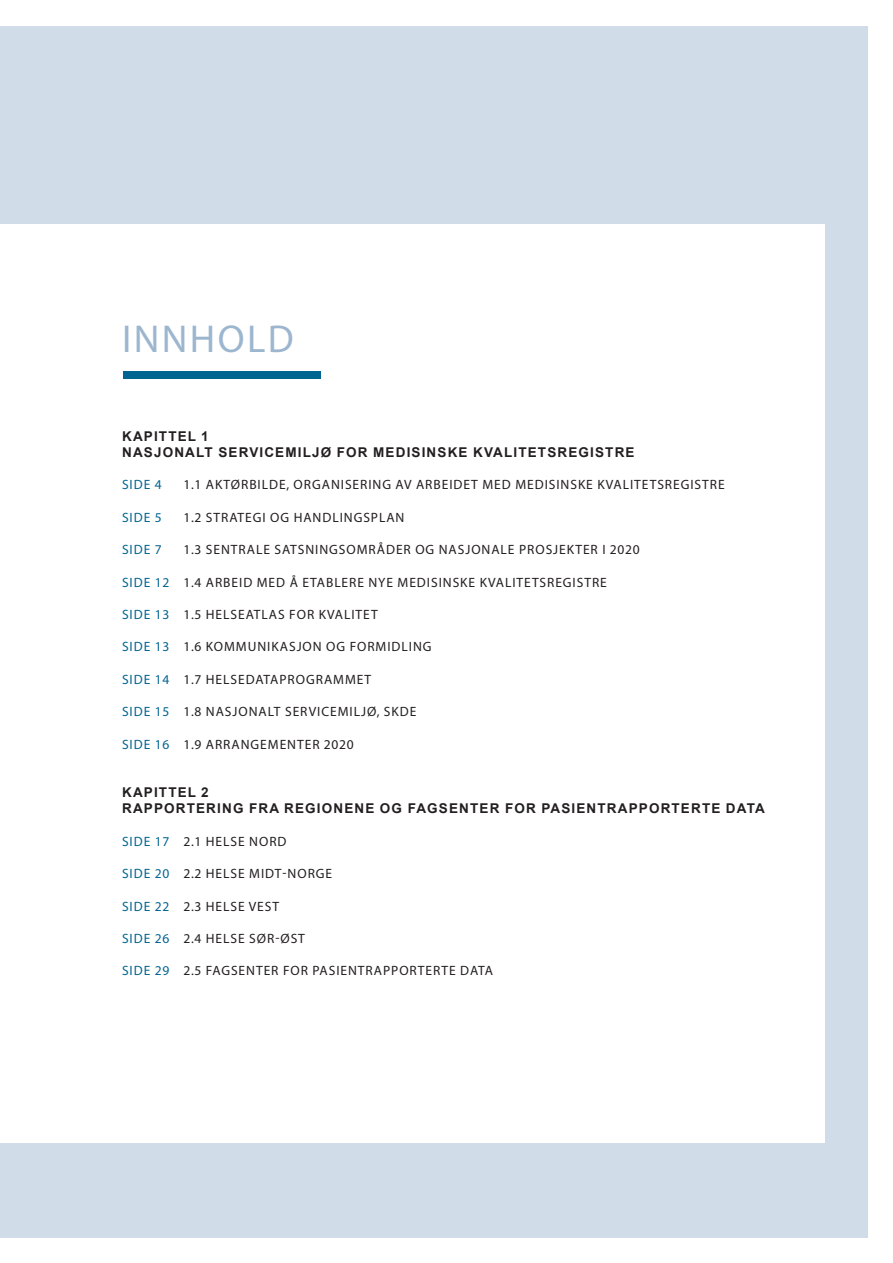
<style>
.page{position:relative;width:893px;height:1263px;background:#fff}
.page>*{position:absolute;margin:0;border:0;box-sizing:border-box;transform-origin:0 0}
.TITTEL_1{font:39px "Myriad Pro";letter-spacing:.06em;color:#9db6cf}
.MELLOMTITTEL{font:13.5px "Myriad Pro";letter-spacing:.07em;color:#231f20}
.MELLOMTITTEL-2{font:700 13.5px "Arial";letter-spacing:.085em;color:#231f20}
.MELLOMTITTEL-3{font:13.5px "Myriad Pro";letter-spacing:.07em;color:#026491}
.s1{color:#026491}
</style>
<div class="page">
<div style="left:0;top:26px;width:867px;height:1211px;background:#d1dce9"></div>
<div style="left:0;top:224px;width:825px;height:918px;background:#fff"></div>
<div style="left:123px;top:371px;width:198px;height:7px;background:#026491"></div>
<p class="TITTEL_1" style="left:122px;top:315px;width:173px">INNHOLD</p>
<p class="MELLOMTITTEL-2" style="left:122px;top:426px;width:88px">KAPITTEL 1</p>
<p class="MELLOMTITTEL-2" style="left:122px;top:443px;width:514px">NASJONALT SERVICEMILJØ FOR MEDISINSKE KVALITETSREGISTRE</p>
<p class="MELLOMTITTEL-3" style="left:122px;top:476px;width:41px">SIDE 4</p>
<p class="MELLOMTITTEL" style="left:184px;top:476px;width:543px">1.1 AKTØRBILDE, ORGANISERING AV ARBEIDET MED MEDISINSKE KVALITETSREGISTRE</p>
<p class="MELLOMTITTEL-3" style="left:122px;top:509px;width:41px">SIDE 5</p>
<p class="MELLOMTITTEL" style="left:184px;top:509px;width:222px">1.2 STRATEGI OG HANDLINGSPLAN</p>
<p class="MELLOMTITTEL-3" style="left:122px;top:541px;width:41px">SIDE 7</p>
<p class="MELLOMTITTEL" style="left:184px;top:541px;width:458px">1.3 SENTRALE SATSNINGSOMRÅDER OG NASJONALE PROSJEKTER I 2020</p>
<p class="MELLOMTITTEL" style="left:122px;top:574px;width:486px"><span class="s1">SIDE 12</span> 1.4 ARBEID MED Å ETABLERE NYE MEDISINSKE KVALITETSREGISTRE</p>
<p class="MELLOMTITTEL" style="left:122px;top:606px;width:257px"><span class="s1">SIDE 13</span> 1.5 HELSEATLAS FOR KVALITET</p>
<p class="MELLOMTITTEL" style="left:122px;top:638px;width:311px"><span class="s1">SIDE 13</span> 1.6 KOMMUNIKASJON OG FORMIDLING</p>
<p class="MELLOMTITTEL" style="left:122px;top:671px;width:251px"><span class="s1">SIDE 14</span> 1.7 HELSEDATAPROGRAMMET</p>
<p class="MELLOMTITTEL" style="left:122px;top:703px;width:296px"><span class="s1">SIDE 15</span> 1.8 NASJONALT SERVICEMILJØ, SKDE</p>
<p class="MELLOMTITTEL" style="left:122px;top:736px;width:233px"><span class="s1">SIDE 16</span> 1.9 ARRANGEMENTER 2020</p>
<p class="MELLOMTITTEL-2" style="left:122px;top:783px;width:88px">KAPITTEL 2</p>
<p class="MELLOMTITTEL-2" style="left:122px;top:799px;width:644px">RAPPORTERING FRA REGIONENE OG FAGSENTER FOR PASIENTRAPPORTERTE DATA</p>
<p class="MELLOMTITTEL" style="left:122px;top:833px;width:166px"><span class="s1">SIDE 17</span> 2.1 HELSE NORD</p>
<p class="MELLOMTITTEL" style="left:122px;top:865px;width:212px"><span class="s1">SIDE 20</span> 2.2 HELSE MIDT-NORGE</p>
<p class="MELLOMTITTEL" style="left:122px;top:898px;width:159px"><span class="s1">SIDE 22</span> 2.3 HELSE VEST</p>
<p class="MELLOMTITTEL" style="left:122px;top:930px;width:184px"><span class="s1">SIDE 26</span> 2.4 HELSE SØR-ØST</p>
<p class="MELLOMTITTEL" style="left:122px;top:962px;width:373px"><span class="s1">SIDE 29</span> 2.5 FAGSENTER FOR PASIENTRAPPORTERTE DATA</p>
</div>
